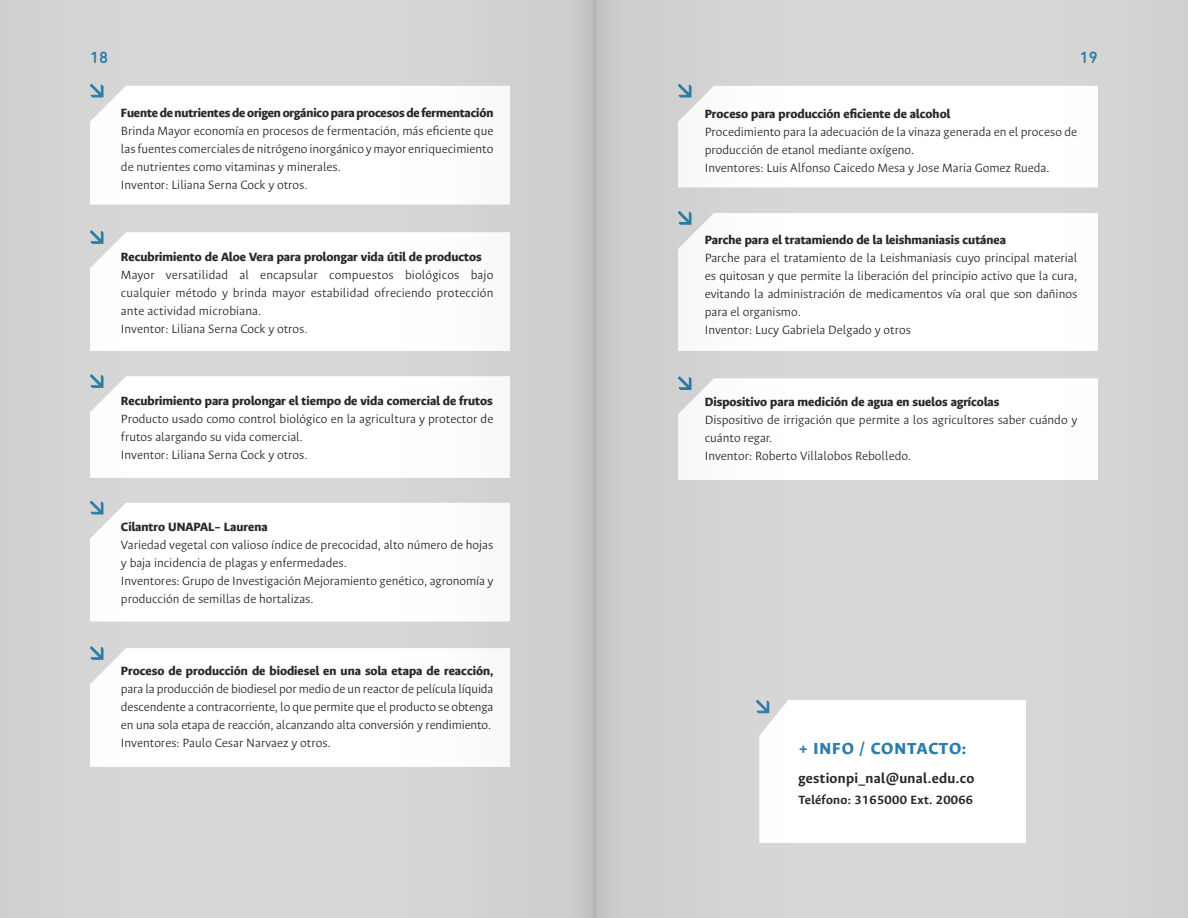
<style>
.page{position:relative;width:1188px;height:918px;background:#fff}
.page>*{position:absolute;margin:0;border:0;box-sizing:border-box;transform-origin:0 0}
.t1{font:800 18px "Ancizar Sans";letter-spacing:.05em;color:#2d7daa}
.t2{font:500 16.5px "DIN Next Rounded LT Pro";color:#2d7daa}
.t3{font:700 15.45px "Ancizar Sans";color:#292929}
.t4{font:300 13.5px/18px "Ancizar Sans";color:#292929}
.t5{font:800 13.5px "Ancizar Sans";color:#292929}
.t6{font:700 13.5px "Ancizar Sans";letter-spacing:.02em;color:#292929}
</style>
<div class="page">
<img style="left:0;top:0;width:1188px;height:918px">
<p class="t2" style="left:90px;top:48px;width:20px">18</p>
<p class="t2" style="left:1080px;top:48px;width:20px">19</p>
<p class="t5" style="left:121px;top:105px;width:374px">Fuente de nutrientes de origen orgánico para procesos de fermentación</p>
<p class="t4" style="left:121px;top:121px;width:374px">Brinda Mayor economía en procesos de fermentación, más eficiente que las fuentes comerciales de nitrógeno inorgánico y mayor enriquecimiento de nutrientes como vitaminas y minerales.<br>Inventor: Liliana Serna Cock y otros.</p>
<p class="t5" style="left:121px;top:249px;width:362px">Recubrimiento de Aloe Vera para prolongar vida útil de productos</p>
<p class="t4" style="left:121px;top:265px;width:374px">Mayor versatilidad al encapsular compuestos biológicos bajo cualquier método y brinda mayor estabilidad ofreciendo protección ante actividad microbiana.<br>Inventor: Liliana Serna Cock y otros.</p>
<p class="t5" style="left:121px;top:393px;width:373px">Recubrimiento para prolongar el tiempo de vida comercial de frutos</p>
<p class="t4" style="left:121px;top:409px;width:374px">Producto usado como control biológico en la agricultura y protector de frutos alargando su vida comercial.<br>Inventor: Liliana Serna Cock y otros.</p>
<p class="t5" style="left:121px;top:519px;width:148px">Cilantro UNAPAL– Laurena</p>
<p class="t4" style="left:121px;top:535px;width:374px">Variedad vegetal con valioso índice de precocidad, alto número de hojas y baja incidencia de plagas y enfermedades.<br>Inventores: Grupo de Investigación Mejoramiento genético, agronomía y producción de semillas de hortalizas.</p>
<p class="t5" style="left:121px;top:663px;width:374px">Proceso de producción de biodiesel en una sola etapa de reacción,</p>
<p class="t4" style="left:121px;top:679px;width:374px">para la producción de biodiesel por medio de un reactor de película líquida descendente a contracorriente, lo que permite que el producto se obtenga en una sola etapa de reacción, alcanzando alta conversión y rendimiento.<br>Inventores: Paulo Cesar Narvaez y otros.</p>
<p class="t5" style="left:705px;top:106px;width:247px">Proceso para producción eficiente de alcohol</p>
<p class="t4" style="left:705px;top:123px;width:374px">Procedimiento para la adecuación de la vinaza generada en el proceso de producción de etanol mediante oxígeno.<br>Inventores: Luis Alfonso Caicedo Mesa y Jose Maria Gomez Rueda.</p>
<p class="t5" style="left:705px;top:232px;width:303px">Parche para el tratamiendo de la leishmaniasis cutánea</p>
<p class="t4" style="left:705px;top:249px;width:374px">Parche para el tratamiento de la Leishmaniasis cuyo principal material es quitosan y que permite la liberación del principio activo que la cura, evitando la administración de medicamentos vía oral que son dañinos para el organismo.<br>Inventor: Lucy Gabriela Delgado y otros</p>
<p class="t5" style="left:705px;top:394px;width:296px">Dispositivo para medición de agua en suelos agrícolas</p>
<p class="t4" style="left:705px;top:411px;width:374px">Dispositivo de irrigación que permite a los agricultores saber cuándo y cuánto regar.<br>Inventor: Roberto Villalobos Rebolledo.</p>
<h1 class="t1" style="left:798px;top:738px;width:169px">+ INFO / CONTACTO:</h1>
<p class="t3" style="left:798px;top:769px;width:178px">gestionpi_nal@unal.edu.co</p>
<p class="t6" style="left:798px;top:792px;width:176px">Teléfono: 3165000 Ext. 20066</p>
</div>
